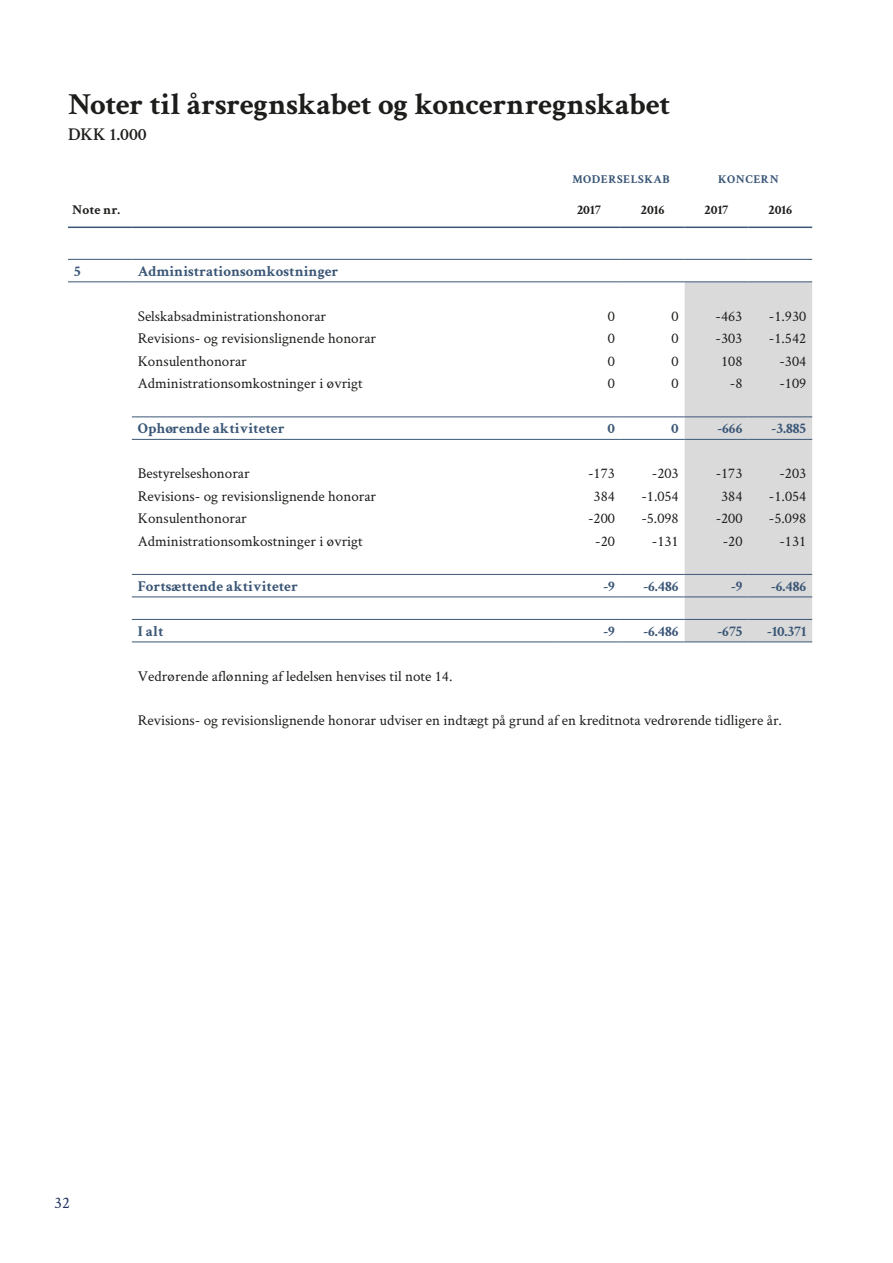
<style>
.page{position:relative;width:893px;height:1263px;background:#fff}
.page>*{position:absolute;margin:0;border:0;box-sizing:border-box;transform-origin:0 0}
.t1{font:700 30.75px "Crimson Text";letter-spacing:-.01em;color:#1d1d1b}
.t2{font:600 18px "Crimson Text";color:#1d1d1b}
.t3{font:16.5px "Crimson Text";color:#20315e}
.t4{font:15px "Crimson Text";color:#1d1d1b}
.t5{font:700 15px "Crimson Text";color:#3a5676}
.t6{font:700 13.5px "Crimson Text";color:#1d1d1b}
.t7{font:700 12px "Crimson Text";letter-spacing:.04em;color:#3a5676}
</style>
<div class="page">
<div style="left:685px;top:282px;width:127px;height:359px;background:#dadada"></div>
<hr style="left:557px;top:227px;width:64px;height:1px;background:#3a5676">
<hr style="left:621px;top:227px;width:64px;height:1px;background:#3a5676">
<hr style="left:685px;top:227px;width:63px;height:1px;background:#3a5676">
<hr style="left:748px;top:227px;width:64px;height:1px;background:#3a5676">
<hr style="left:68px;top:227px;width:64px;height:1px;background:#3a5676">
<hr style="left:132px;top:227px;width:425px;height:1px;background:#3a5676">
<hr style="left:68px;top:259px;width:64px;height:1px;background:#3a5676">
<hr style="left:132px;top:259px;width:425px;height:1px;background:#3a5676">
<hr style="left:557px;top:259px;width:64px;height:1px;background:#3a5676">
<hr style="left:621px;top:259px;width:64px;height:1px;background:#3a5676">
<hr style="left:685px;top:259px;width:63px;height:1px;background:#3a5676">
<hr style="left:748px;top:259px;width:64px;height:1px;background:#3a5676">
<hr style="left:68px;top:281px;width:64px;height:1px;background:#3a5676">
<hr style="left:132px;top:281px;width:425px;height:1px;background:#3a5676">
<hr style="left:557px;top:281px;width:64px;height:1px;background:#3a5676">
<hr style="left:621px;top:281px;width:64px;height:1px;background:#3a5676">
<hr style="left:685px;top:281px;width:63px;height:1px;background:#3a5676">
<hr style="left:748px;top:281px;width:64px;height:1px;background:#3a5676">
<hr style="left:132px;top:619px;width:425px;height:1px;background:#3a5676">
<hr style="left:557px;top:619px;width:64px;height:1px;background:#3a5676">
<hr style="left:621px;top:619px;width:64px;height:1px;background:#3a5676">
<hr style="left:685px;top:619px;width:63px;height:1px;background:#3a5676">
<hr style="left:748px;top:619px;width:64px;height:1px;background:#3a5676">
<hr style="left:132px;top:641px;width:425px;height:1px;background:#3a5676">
<hr style="left:557px;top:641px;width:64px;height:1px;background:#3a5676">
<hr style="left:621px;top:641px;width:64px;height:1px;background:#3a5676">
<hr style="left:685px;top:641px;width:63px;height:1px;background:#3a5676">
<hr style="left:748px;top:641px;width:64px;height:1px;background:#3a5676">
<hr style="left:132px;top:416px;width:425px;height:1px;background:#3a5676">
<hr style="left:557px;top:416px;width:64px;height:1px;background:#3a5676">
<hr style="left:621px;top:416px;width:64px;height:1px;background:#3a5676">
<hr style="left:685px;top:416px;width:63px;height:1px;background:#3a5676">
<hr style="left:748px;top:416px;width:64px;height:1px;background:#3a5676">
<hr style="left:132px;top:439px;width:425px;height:1px;background:#3a5676">
<hr style="left:557px;top:439px;width:64px;height:1px;background:#3a5676">
<hr style="left:621px;top:439px;width:64px;height:1px;background:#3a5676">
<hr style="left:685px;top:439px;width:63px;height:1px;background:#3a5676">
<hr style="left:748px;top:439px;width:64px;height:1px;background:#3a5676">
<hr style="left:132px;top:574px;width:425px;height:1px;background:#3a5676">
<hr style="left:557px;top:574px;width:64px;height:1px;background:#3a5676">
<hr style="left:621px;top:574px;width:64px;height:1px;background:#3a5676">
<hr style="left:685px;top:574px;width:63px;height:1px;background:#3a5676">
<hr style="left:748px;top:574px;width:64px;height:1px;background:#3a5676">
<hr style="left:132px;top:596px;width:425px;height:1px;background:#3a5676">
<hr style="left:557px;top:596px;width:64px;height:1px;background:#3a5676">
<hr style="left:621px;top:596px;width:64px;height:1px;background:#3a5676">
<hr style="left:685px;top:596px;width:63px;height:1px;background:#3a5676">
<hr style="left:748px;top:596px;width:64px;height:1px;background:#3a5676">
<h1 class="t1" style="left:68px;top:85px;width:604px">Noter til årsregnskabet og koncernregnskabet</h1>
<p class="t2" style="left:68px;top:121px;width:80px">DKK 1.000</p>
<p class="t7" style="left:572px;top:172px;width:99px">MODERSELSKAB</p>
<p class="t7" style="left:718px;top:172px;width:62px">KONCERN</p>
<p class="t6" style="left:72px;top:201px;width:49px">Note nr.</p>
<p class="t6" style="left:577px;top:201px;width:25px">2017</p>
<p class="t6" style="left:641px;top:201px;width:25px">2016</p>
<p class="t6" style="left:705px;top:201px;width:25px">2017</p>
<p class="t6" style="left:768px;top:201px;width:25px">2016</p>
<p class="t5" style="left:74px;top:262px;width:8px">5</p>
<p class="t5" style="left:138px;top:262px;width:202px">Administrationsomkostninger</p>
<p class="t4" style="left:138px;top:306px;width:190px">Selskabsadministrationshonorar</p>
<p class="t4" style="left:608px;top:306px;width:9px">0</p>
<p class="t4" style="left:671px;top:306px;width:9px">0</p>
<p class="t4" style="left:716px;top:306px;width:28px">-463</p>
<p class="t4" style="left:769px;top:306px;width:39px">-1.930</p>
<p class="t4" style="left:138px;top:328px;width:240px">Revisions- og revisionslignende honorar</p>
<p class="t4" style="left:608px;top:328px;width:9px">0</p>
<p class="t4" style="left:671px;top:328px;width:9px">0</p>
<p class="t4" style="left:716px;top:328px;width:28px">-303</p>
<p class="t4" style="left:769px;top:328px;width:39px">-1.542</p>
<p class="t4" style="left:138px;top:351px;width:110px">Konsulenthonorar</p>
<p class="t4" style="left:608px;top:351px;width:9px">0</p>
<p class="t4" style="left:671px;top:351px;width:9px">0</p>
<p class="t4" style="left:721px;top:351px;width:23px">108</p>
<p class="t4" style="left:779px;top:351px;width:28px">-304</p>
<p class="t4" style="left:138px;top:373px;width:226px">Administrationsomkostninger i øvrigt</p>
<p class="t4" style="left:608px;top:373px;width:9px">0</p>
<p class="t4" style="left:671px;top:373px;width:9px">0</p>
<p class="t4" style="left:730px;top:373px;width:14px">-8</p>
<p class="t4" style="left:779px;top:373px;width:28px">-109</p>
<p class="t5" style="left:138px;top:419px;width:148px">Ophørende aktiviteter</p>
<p class="t5" style="left:607px;top:419px;width:9px">0</p>
<p class="t5" style="left:671px;top:419px;width:9px">0</p>
<p class="t5" style="left:717px;top:419px;width:26px">-666</p>
<p class="t5" style="left:772px;top:419px;width:36px">-3.885</p>
<p class="t4" style="left:138px;top:463px;width:113px">Bestyrelseshonorar</p>
<p class="t4" style="left:588px;top:463px;width:28px">-173</p>
<p class="t4" style="left:652px;top:463px;width:28px">-203</p>
<p class="t4" style="left:716px;top:463px;width:28px">-173</p>
<p class="t4" style="left:779px;top:463px;width:28px">-203</p>
<p class="t4" style="left:138px;top:486px;width:240px">Revisions- og revisionslignende honorar</p>
<p class="t4" style="left:594px;top:486px;width:23px">384</p>
<p class="t4" style="left:641px;top:486px;width:39px">-1.054</p>
<p class="t4" style="left:721px;top:486px;width:23px">384</p>
<p class="t4" style="left:769px;top:486px;width:39px">-1.054</p>
<p class="t4" style="left:138px;top:508px;width:110px">Konsulenthonorar</p>
<p class="t4" style="left:588px;top:508px;width:28px">-200</p>
<p class="t4" style="left:641px;top:508px;width:39px">-5.098</p>
<p class="t4" style="left:716px;top:508px;width:28px">-200</p>
<p class="t4" style="left:769px;top:508px;width:39px">-5.098</p>
<p class="t4" style="left:138px;top:531px;width:226px">Administrationsomkostninger i øvrigt</p>
<p class="t4" style="left:595px;top:531px;width:21px">-20</p>
<p class="t4" style="left:652px;top:531px;width:28px">-131</p>
<p class="t4" style="left:723px;top:531px;width:21px">-20</p>
<p class="t4" style="left:779px;top:531px;width:28px">-131</p>
<p class="t5" style="left:138px;top:577px;width:162px">Fortsættende aktiviteter</p>
<p class="t5" style="left:603px;top:577px;width:13px">-9</p>
<p class="t5" style="left:643px;top:577px;width:37px">-6.486</p>
<p class="t5" style="left:731px;top:577px;width:13px">-9</p>
<p class="t5" style="left:771px;top:577px;width:37px">-6.486</p>
<p class="t5" style="left:138px;top:622px;width:27px">I alt</p>
<p class="t5" style="left:603px;top:622px;width:13px">-9</p>
<p class="t5" style="left:643px;top:622px;width:37px">-6.486</p>
<p class="t5" style="left:717px;top:622px;width:26px">-675</p>
<p class="t5" style="left:767px;top:622px;width:40px">-10.371</p>
<p class="t4" style="left:138px;top:666px;width:316px">Vedrørende aflønning af ledelsen henvises til note 14.</p>
<p class="t4" style="left:138px;top:710px;width:646px">Revisions- og revisionslignende honorar udviser en indtægt på grund af en kreditnota vedrørende tidligere år.</p>
<p class="t3" style="left:54px;top:1191px;width:17px">32</p>
</div>
